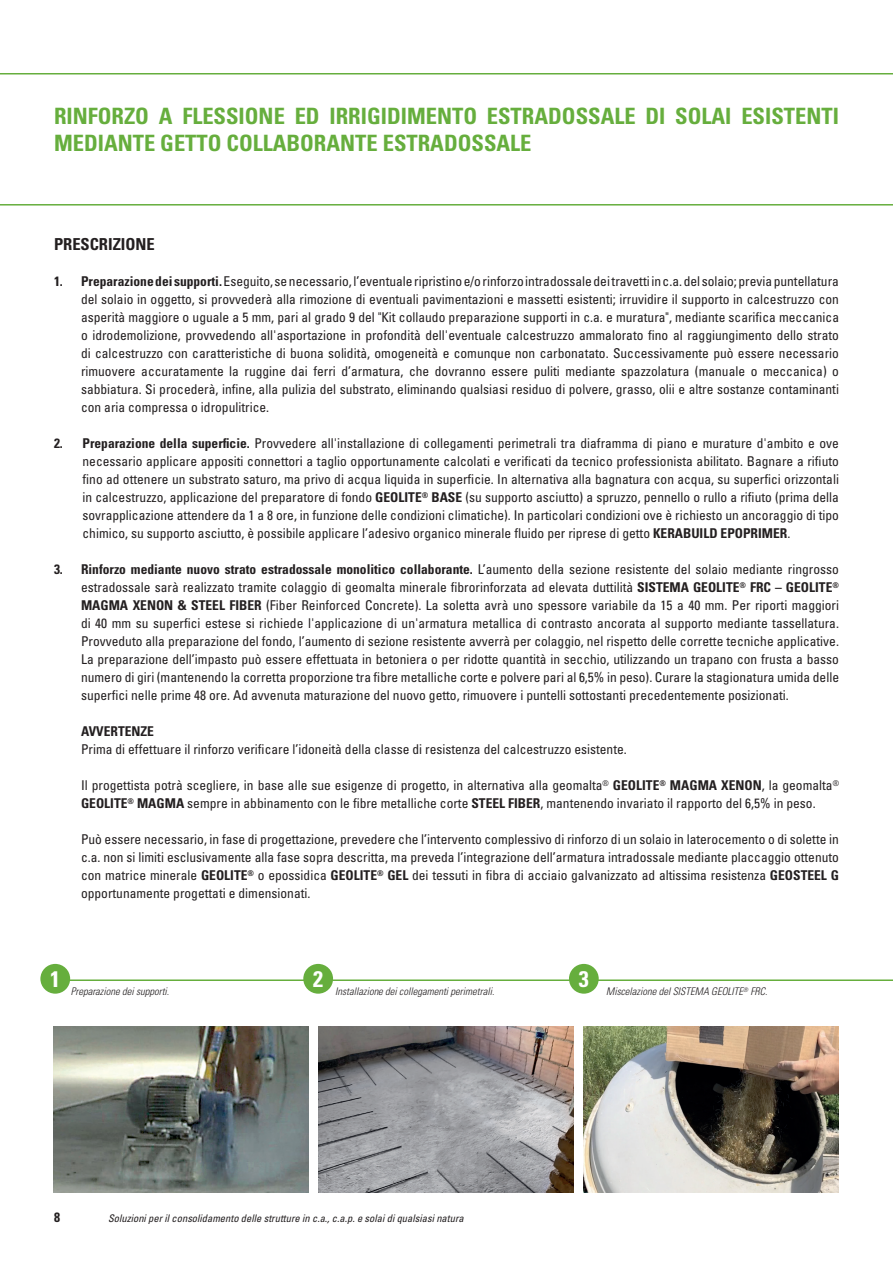
<style>
.page{position:relative;width:893px;height:1263px;background:#fff}
.page>*{position:absolute;margin:0;border:0;box-sizing:border-box;transform-origin:0 0}
.TITOLO_VERDE_IN_ALTO{font:700 condensed 22.5px/27px "Univers LT Std";color:#66ae3d}
.TESTO_BASE{font:700 condensed 22.5px "Univers LT Std";color:#fff}
.t1{font:700 condensed 16.5px "Univers LT Std";color:#231f20}
.TESTO_BASE-2{font:condensed 13.5px/18px "Univers LT Std";color:#231f20;text-align:justify}
.TESTO_BASE-3{font:700 condensed 13.5px "Univers LT Std";color:#231f20}
.t2{font:italic 300 condensed 10.5px "Univers LT Std";color:#231f20}
.t3{font:italic condensed 10.5px "Univers LT Std";color:#231f20}
.s1{font-weight:700}
</style>
<div class="page">
<hr style="left:0;top:73px;width:893px;height:1px;background:#66ae3d">
<hr style="left:0;top:204px;width:893px;height:2px;background:#66ae3d">
<hr style="left:54px;top:979px;width:839px;height:2px;background:#66ae3d">
<div style="left:40px;top:964px;width:30px;height:30px;background:#66ae3d;border-radius:50%"></div>
<div style="left:303px;top:964px;width:30px;height:30px;background:#66ae3d;border-radius:50%"></div>
<div style="left:569px;top:964px;width:30px;height:30px;background:#66ae3d;border-radius:50%"></div>
<img style="left:584px;top:1027px;width:255px;height:166px">
<img style="left:54px;top:1027px;width:255px;height:166px">
<img style="left:319px;top:1027px;width:255px;height:166px">
<p class="TITOLO_VERDE_IN_ALTO" style="left:54px;top:103px;width:786px">RINFORZO A FLESSIONE ED IRRIGIDIMENTO ESTRADOSSALE DI SOLAI ESISTENTI<br>MEDIANTE GETTO COLLABORANTE ESTRADOSSALE</p>
<p class="t1" style="left:54px;top:234px;width:102px">PRESCRIZIONE</p>
<p class="TESTO_BASE-2" style="left:81px;top:272px;width:760px;text-indent:-27px"><span class="s1">1. Preparazione dei supporti.</span> Eseguito, se necessario, l’eventuale ripristino e/o rinforzo intradossale dei travetti in c.a. del solaio; previa puntellatura del solaio in oggetto, si provvederà alla rimozione di eventuali pavimentazioni e massetti esistenti; irruvidire il supporto in calcestruzzo con asperità maggiore o uguale a 5 mm, pari al grado 9 del "Kit collaudo preparazione supporti in c.a. e muratura", mediante scarifica meccanica o idrodemolizione, provvedendo all'asportazione in profondità dell'eventuale calcestruzzo ammalorato fino al raggiungimento dello strato di calcestruzzo con caratteristiche di buona solidità, omogeneità e comunque non carbonatato. Successivamente può essere necessario rimuovere accuratamente la ruggine dai ferri d’armatura, che dovranno essere puliti mediante spazzolatura (manuale o meccanica) o sabbiatura. Si procederà, infine, alla pulizia del substrato, eliminando qualsiasi residuo di polvere, grasso, olii e altre sostanze contaminanti con aria compressa o idropulitrice.</p>
<p class="TESTO_BASE-2" style="left:82px;top:434px;width:758px;text-indent:-28px"><span class="s1">2. Preparazione della superficie.</span> Provvedere all'installazione di collegamenti perimetrali tra diaframma di piano e murature d'ambito e ove necessario applicare appositi connettori a taglio opportunamente calcolati e verificati da tecnico professionista abilitato. Bagnare a rifiuto fino ad ottenere un substrato saturo, ma privo di acqua liquida in superficie. In alternativa alla bagnatura con acqua, su superfici orizzontali in calcestruzzo, applicazione del preparatore di fondo <span class="s1">GEOLITE</span><sup>®</sup> <span class="s1">BASE</span> (su supporto asciutto) a spruzzo, pennello o rullo a rifiuto (prima della sovrapplicazione attendere da 1 a 8 ore, in funzione delle condizioni climatiche). In particolari condizioni ove è richiesto un ancoraggio di tipo chimico, su supporto asciutto, è possibile applicare l’adesivo organico minerale fluido per riprese di getto <span class="s1">KERABUILD EPOPRIMER</span>.</p>
<p class="TESTO_BASE-2" style="left:81px;top:560px;width:760px;text-indent:-27px"><span class="s1">3. Rinforzo mediante nuovo strato estradossale monolitico collaborante.</span> L’aumento della sezione resistente del solaio mediante ringrosso estradossale sarà realizzato tramite colaggio di geomalta minerale fibrorinforzata ad elevata duttilità <span class="s1">SISTEMA GEOLITE</span><sup>®</sup> <span class="s1">FRC – GEOLITE</span><sup>® </sup><span class="s1">MAGMA XENON &amp; STEEL FIBER</span> (Fiber Reinforced Concrete). La soletta avrà uno spessore variabile da 15 a 40 mm. Per riporti maggiori di 40 mm su superfici estese si richiede l'applicazione di un'armatura metallica di contrasto ancorata al supporto mediante tassellatura.<br>Provveduto alla preparazione del fondo, l’aumento di sezione resistente avverrà per colaggio, nel rispetto delle corrette tecniche applicative.<br>La preparazione dell’impasto può essere effettuata in betoniera o per ridotte quantità in secchio, utilizzando un trapano con frusta a basso numero di giri (mantenendo la corretta proporzione tra fibre metalliche corte e polvere pari al 6,5% in peso). Curare la stagionatura umida delle superfici nelle prime 48 ore. Ad avvenuta maturazione del nuovo getto, rimuovere i puntelli sottostanti precedentemente posizionati.</p>
<p class="TESTO_BASE-3" style="left:81px;top:723px;width:75px">AVVERTENZE</p>
<p class="TESTO_BASE-2" style="left:81px;top:740px;width:547px">Prima di effettuare il rinforzo verificare l’idoneità della classe di resistenza del calcestruzzo esistente.</p>
<p class="TESTO_BASE-2" style="left:81px;top:776px;width:759px">Il progettista potrà scegliere, in base alle sue esigenze di progetto, in alternativa alla geomalta<sup>®</sup> <span class="s1">GEOLITE</span><sup>®</sup> <span class="s1">MAGMA XENON</span>, la geomalta<sup>®<br></sup><span class="s1">GEOLITE</span><sup>®</sup> <span class="s1">MAGMA</span> sempre in abbinamento con le fibre metalliche corte <span class="s1">STEEL FIBER</span>, mantenendo invariato il rapporto del 6,5% in peso.</p>
<p class="TESTO_BASE-2" style="left:81px;top:830px;width:759px">Può essere necessario, in fase di progettazione, prevedere che l’intervento complessivo di rinforzo di un solaio in laterocemento o di solette in c.a. non si limiti esclusivamente alla fase sopra descritta, ma preveda l’integrazione dell’armatura intradossale mediante placcaggio ottenuto con matrice minerale <span class="s1">GEOLITE</span><sup>®</sup> o epossidica <span class="s1">GEOLITE</span><sup>®</sup> <span class="s1">GEL</span> dei tessuti in fibra di acciaio galvanizzato ad altissima resistenza <span class="s1">GEOSTEEL G </span>opportunamente progettati e dimensionati.</p>
<p class="TESTO_BASE" style="left:50px;top:965px;width:11px">1</p>
<p class="TESTO_BASE" style="left:313px;top:965px;width:11px">2</p>
<p class="TESTO_BASE" style="left:579px;top:965px;width:11px">3</p>
<p class="t2" style="left:71px;top:985px;width:100px">Preparazione dei supporti.</p>
<p class="t2" style="left:335px;top:985px;width:161px">Installazione dei collegamenti perimetrali.</p>
<p class="t2" style="left:606px;top:985px;width:163px">Miscelazione del SISTEMA GEOLITE<sup>®</sup> FRC.</p>
<p class="TESTO_BASE-3" style="left:54px;top:1209px;width:7px">8</p>
<p class="t3" style="left:108px;top:1211px;width:357px">Soluzioni per il consolidamento delle strutture in c.a., c.a.p. e solai di qualsiasi natura</p>
</div>
